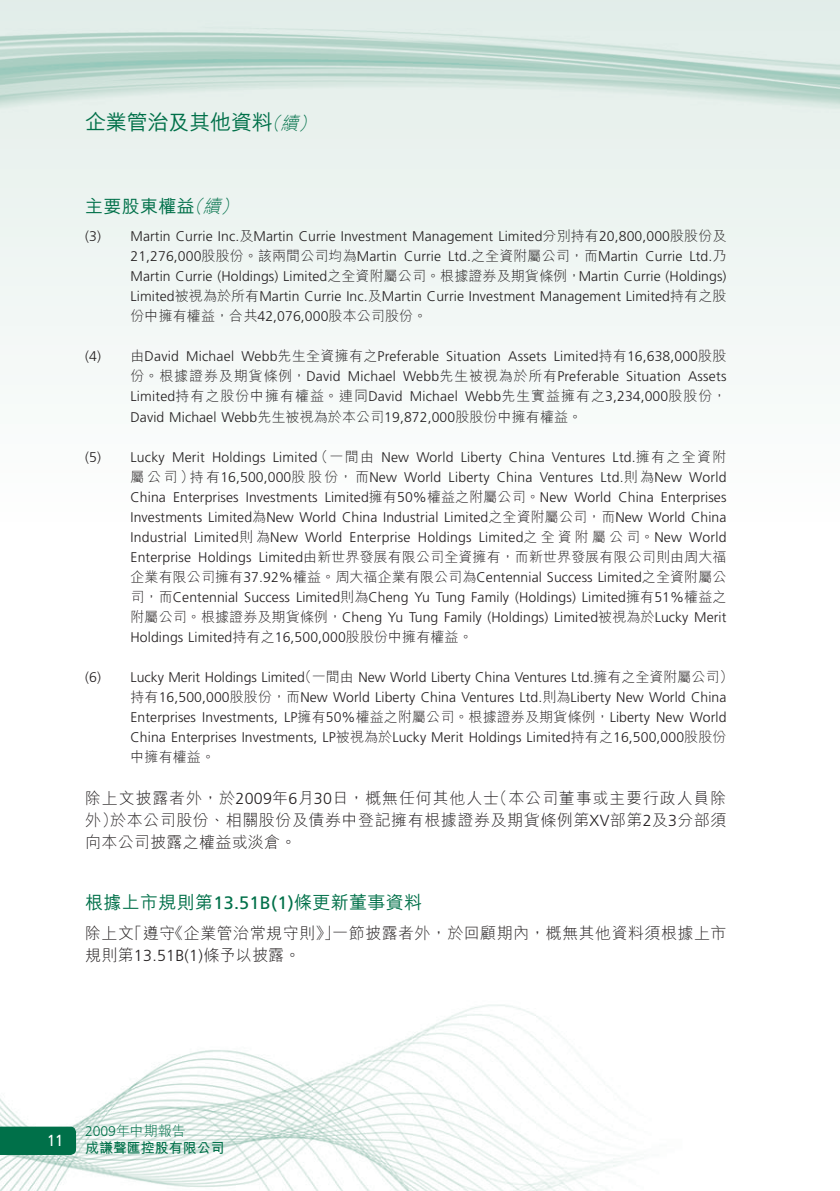
<style>
.page{position:relative;width:840px;height:1191px;background:#fff}
.page>*{position:absolute;margin:0;border:0;box-sizing:border-box;transform-origin:0 0}
.t1{font:500 21px "M Hei HK";letter-spacing:-.01em;color:#007049}
.t2{font:500 18px "M Hei HK";letter-spacing:.015em;color:#007049}
.t3{font:300 16px/22px "M Hei HK";letter-spacing:.025em;color:#231f20;text-align:justify}
.t4{font:16px "Frutiger LT Std";color:#fff;scale:.9 1}
.t5{font:300 14px/20px "Frutiger LT Std";letter-spacing:.005em;color:#231f20;text-align:justify}
.t6{font:700 14px "M Hei HK";letter-spacing:-.005em;color:#007049}
.t7{font:300 14px "M Hei HK";letter-spacing:-.005em;color:#007049}
.s1{font-weight:300;font-style:italic;font-size:18px}
.s2{font-weight:300;font-style:italic}
.s3{font-family:"M Hei HK"}
.s4{font-family:"Frutiger LT Std"}
.s5{font-family:"Frutiger LT Std";font-weight:400}
</style>
<div class="page">
<img style="left:0;top:1004px;width:629px;height:187px">
<svg style="left:839px;top:0;width:1px;height:345px"></svg>
<svg style="left:0;top:0;width:839px;height:345px"></svg>
<div style="left:0;top:1126px;width:76px;height:29px;background:#007049"></div>
<p class="t1" style="left:85px;top:107px;width:238px">企業管治及其他資料<span class="s1">（續）</span></p>
<p class="t2" style="left:85px;top:193px;width:160px">主要股東權益<span class="s2">（續）</span></p>
<p class="t5" style="left:130px;top:227px;width:597px;text-indent:-45px">(3) Martin Currie Inc.<span class="s3">及</span>Martin Currie Investment Management Limited<span class="s3">分別持有</span>20,800,000<span class="s3">股股份及</span>21,276,000<span class="s3">股股份。該兩間公司均為</span>Martin Currie Ltd.<span class="s3">之全資附屬公司，而</span>Martin Currie Ltd.<span class="s3">乃</span>Martin Currie (Holdings) Limited<span class="s3">之全資附屬公司。根據證券及期貨條例，</span>Martin Currie (Holdings)<br>Limited<span class="s3">被視為於所有</span>Martin Currie Inc.<span class="s3">及</span>Martin Currie Investment Management Limited<span class="s3">持有之股份中擁有權益，合共</span>42,076,000<span class="s3">股本公司股份。</span></p>
<p class="t5" style="left:130px;top:347px;width:597px;text-indent:-45px">(4) <span class="s3">由</span>David Michael Webb<span class="s3">先生全資擁有之</span>Preferable Situation Assets Limited<span class="s3">持有</span>16,638,000<span class="s3">股股份。根據證券及期貨條例，</span>David Michael Webb<span class="s3">先生被視為於所有</span>Preferable Situation Assets Limited<span class="s3">持有之股份中擁有權益。連同</span>David Michael Webb<span class="s3">先生實益擁有之</span>3,234,000<span class="s3">股股份，</span>David Michael Webb<span class="s3">先生被視為於本公司</span>19,872,000<span class="s3">股股份中擁有權益。</span></p>
<p class="t5" style="left:130px;top:447px;width:597px;text-indent:-45px">(5) Lucky Merit Holdings Limited<span class="s3">（一間由</span> New World Liberty China Ventures Ltd.<span class="s3">擁有之全資附屬公司）持有</span>16,500,000<span class="s3">股股份，而</span>New World Liberty China Ventures Ltd.<span class="s3">則為</span>New World China Enterprises Investments Limited<span class="s3">擁有</span>50%<span class="s3">權益之附屬公司。</span>New World China Enterprises Investments Limited<span class="s3">為</span>New World China Industrial Limited<span class="s3">之全資附屬公司，而</span>New World China Industrial Limited<span class="s3">則為</span>New World Enterprise Holdings Limited<span class="s3">之全資附屬公司。</span>New World Enterprise Holdings Limited<span class="s3">由新世界發展有限公司全資擁有，而新世界發展有限公司則由周大福企業有限公司擁有</span>37.92%<span class="s3">權益。周大福企業有限公司為</span>Centennial Success Limited<span class="s3">之全資附屬公司，而</span>Centennial Success Limited<span class="s3">則為</span>Cheng Yu Tung Family (Holdings) Limited<span class="s3">擁有</span>51%<span class="s3">權益之附屬公司。根據證券及期貨條例，</span>Cheng Yu Tung Family (Holdings) Limited<span class="s3">被視為於</span>Lucky Merit Holdings Limited<span class="s3">持有之</span>16,500,000<span class="s3">股股份中擁有權益。</span></p>
<p class="t5" style="left:130px;top:667px;width:604px;text-align:left;text-indent:-45px">(6) Lucky Merit Holdings Limited<span class="s3">（一間由</span> New World Liberty China Ventures Ltd.<span class="s3">擁有之全資附屬公司）持有</span>16,500,000<span class="s3">股股份，而</span>New World Liberty China Ventures Ltd.<span class="s3">則為</span>Liberty New World China Enterprises Investments, LP<span class="s3">擁有</span>50%<span class="s3">權益之附屬公司。根據證券及期貨條例，</span>Liberty New World China Enterprises Investments, LP<span class="s3">被視為於</span>Lucky Merit Holdings Limited<span class="s3">持有之</span>16,500,000<span class="s3">股股份中擁有權益。</span></p>
<p class="t3" style="left:85px;top:786px;width:642px">除上文披露者外，於<span class="s4">2009</span>年<span class="s4">6</span>月<span class="s4">30</span>日，概無任何其他人士（本公司董事或主要行政人員除外）於本公司股份、相關股份及債券中登記擁有根據證券及期貨條例第<span class="s4">XV</span>部第<span class="s4">2</span>及<span class="s4">3</span>分部須向本公司披露之權益或淡倉。</p>
<p class="t2" style="left:85px;top:889px;width:338px">根據上市規則第<span class="s5">13.51B(1)</span>條更新董事資料</p>
<p class="t3" style="left:85px;top:921px;width:642px">除上文「遵守《企業管治常規守則》」一節披露者外，於回顧期內，概無其他資料須根據上市規則第<span class="s4">13.51B(1)</span>條予以披露。</p>
<p class="t4" style="left:47px;top:1131px;width:19px">11</p>
<p class="t7" style="left:85px;top:1121px;width:102px"><span class="s4">2009</span>年中期報告</p>
<p class="t6" style="left:85px;top:1137px;width:141px">成謙聲匯控股有限公司</p>
</div>
